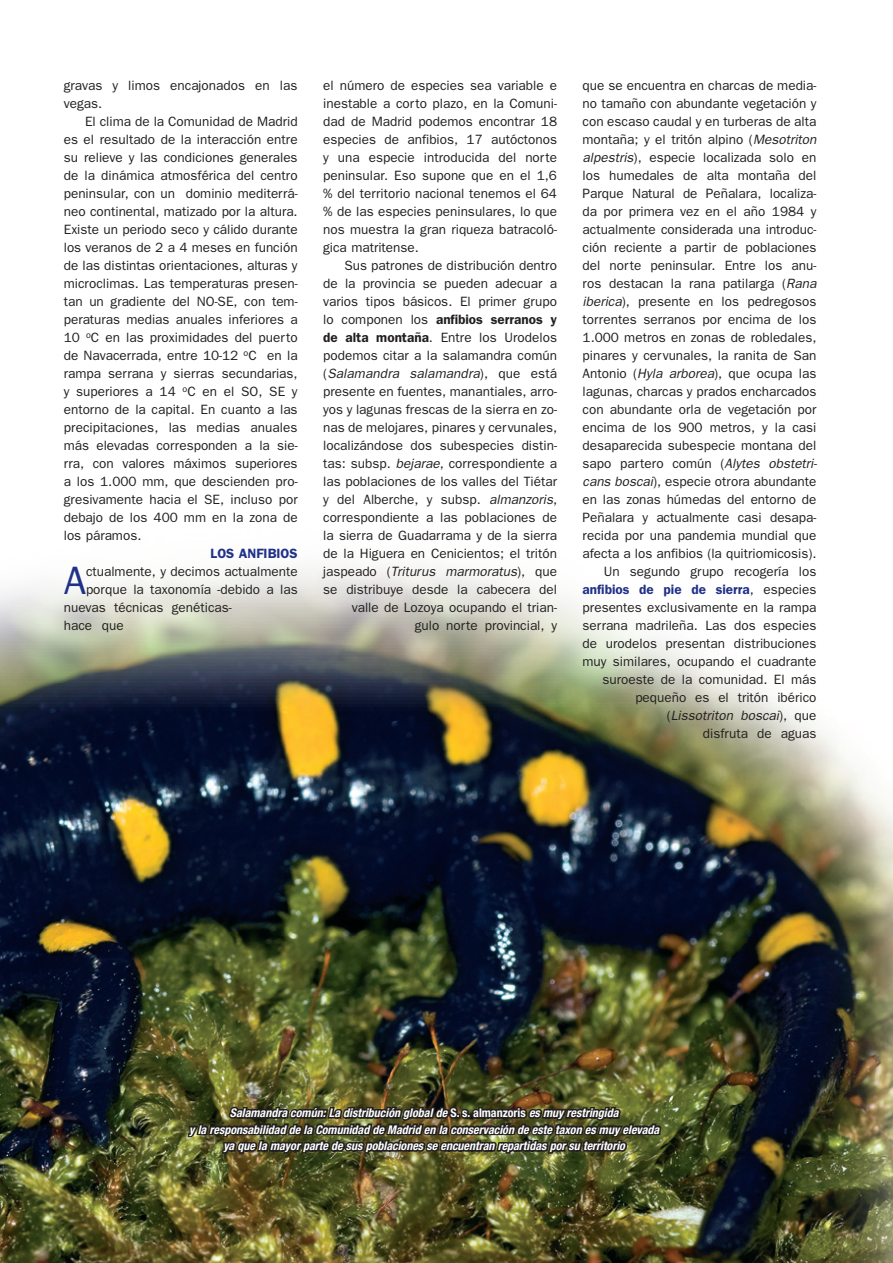
<style>
.page{position:relative;width:893px;height:1263px;background:#fff}
.page>*{position:absolute;margin:0;border:0;box-sizing:border-box;transform-origin:0 0}
.t1{font:39.75px "Franklin Gothic";color:#203188}
.t2{font:13.5px/18px "Franklin Gothic";color:#231f20;text-align:right}
.t3{font:italic 13.5px "Franklin Gothic";letter-spacing:.01em;color:#231f20}
.t4{font:600 13.5px "Franklin Gothic";color:#231f20}
.t5{font:600 13.5px "Franklin Gothic";color:#203188}
.t6{font:italic 700 condensed 12px/16.5px "Helvetica Neue";color:#fff;text-align:center}
.s1{font-weight:400}
.s2{font-weight:600}
.s3{font-style:normal}
.s4{font-style:italic}
.s5{font-weight:600;color:#203188}
</style>
<div class="page">
<img style="left:0;top:569px;width:893px;height:694px">
<img style="left:186px;top:1086px;width:477px;height:89px">
<p class="t2" style="left:64px;top:76px;width:235px">gravas y limos encajonados en las</p>
<p class="t2" style="left:64px;top:94px;width:40px">vegas.</p>
<p class="t2" style="left:85px;top:112px;width:214px">El clima de la Comunidad de Madrid</p>
<p class="t2" style="left:64px;top:130px;width:235px">es el resultado de la interacción entre</p>
<p class="t2" style="left:64px;top:148px;width:235px">su relieve y las condiciones generales</p>
<p class="t2" style="left:64px;top:166px;width:235px">de la dinámica atmosférica del centro</p>
<p class="t2" style="left:64px;top:184px;width:235px">peninsular, con un dominio mediterrá-</p>
<p class="t2" style="left:64px;top:202px;width:235px">neo continental, matizado por la altura.</p>
<p class="t2" style="left:64px;top:220px;width:235px">Existe un periodo seco y cálido durante</p>
<p class="t2" style="left:64px;top:238px;width:235px">los veranos de 2 a 4 meses en función</p>
<p class="t2" style="left:64px;top:256px;width:235px">de las distintas orientaciones, alturas y</p>
<p class="t2" style="left:64px;top:274px;width:235px">microclimas. Las temperaturas presen-</p>
<p class="t2" style="left:64px;top:292px;width:235px">tan un gradiente del NO-SE, con tem-</p>
<p class="t2" style="left:64px;top:310px;width:235px">peraturas medias anuales inferiores a</p>
<p class="t2" style="left:64px;top:328px;width:235px">10 <sup>o</sup>C en las proximidades del puerto</p>
<p class="t2" style="left:64px;top:346px;width:235px">de Navacerrada, entre 10-12 <sup>o</sup>C en la</p>
<p class="t2" style="left:64px;top:364px;width:235px">rampa serrana y sierras secundarias,</p>
<p class="t2" style="left:64px;top:382px;width:235px">y superiores a 14 <sup>o</sup>C en el SO, SE y</p>
<p class="t2" style="left:64px;top:400px;width:235px">entorno de la capital. En cuanto a las</p>
<p class="t2" style="left:64px;top:418px;width:235px">precipitaciones, las medias anuales</p>
<p class="t2" style="left:64px;top:436px;width:235px">más elevadas corresponden a la sie-</p>
<p class="t2" style="left:64px;top:454px;width:235px">rra, con valores máximos superiores</p>
<p class="t2" style="left:64px;top:472px;width:235px">a los 1.000 mm, que descienden pro-</p>
<p class="t2" style="left:64px;top:490px;width:235px">gresivamente hacia el SE, incluso por</p>
<p class="t2" style="left:64px;top:508px;width:235px">debajo de los 400 mm en la zona de</p>
<p class="t2" style="left:64px;top:526px;width:79px">los páramos.</p>
<p class="t5" style="left:211px;top:546px;width:89px">LOS ANFIBIOS</p>
<p class="t1" style="left:64px;top:558px;width:24px">A</p>
<p class="t2" style="left:86px;top:562px;width:213px">ctualmente, y decimos actualmente</p>
<p class="t2" style="left:86px;top:580px;width:213px">porque la taxonomía -debido a las</p>
<p class="t2" style="left:64px;top:598px;width:169px">nuevas técnicas genéticas-</p>
<p class="t2" style="left:64px;top:616px;width:61px">hace que</p>
<p class="t2" style="left:323px;top:76px;width:235px">el número de especies sea variable e</p>
<p class="t2" style="left:323px;top:94px;width:235px">inestable a corto plazo, en la Comuni-</p>
<p class="t2" style="left:323px;top:112px;width:235px">dad de Madrid podemos encontrar 18</p>
<p class="t2" style="left:323px;top:130px;width:235px">especies de anfibios, 17 autóctonos</p>
<p class="t2" style="left:323px;top:148px;width:235px">y una especie introducida del norte</p>
<p class="t2" style="left:323px;top:166px;width:235px">peninsular. Eso supone que en el 1,6</p>
<p class="t2" style="left:323px;top:184px;width:235px">% del territorio nacional tenemos el 64</p>
<p class="t2" style="left:323px;top:202px;width:235px">% de las especies peninsulares, lo que</p>
<p class="t2" style="left:323px;top:220px;width:235px">nos muestra la gran riqueza batracoló-</p>
<p class="t2" style="left:323px;top:238px;width:97px">gica matritense.</p>
<p class="t2" style="left:344px;top:256px;width:214px">Sus patrones de distribución dentro</p>
<p class="t2" style="left:323px;top:274px;width:235px">de la provincia se pueden adecuar a</p>
<p class="t2" style="left:323px;top:292px;width:235px">varios tipos básicos. El primer grupo</p>
<p class="t4" style="left:323px;top:312px;width:235px"><span class="s1">lo componen los</span> anfibios serranos y</p>
<p class="t2" style="left:323px;top:328px;width:235px"><span class="s2">de alta montaña</span>. Entre los Urodelos</p>
<p class="t2" style="left:323px;top:346px;width:235px">podemos citar a la salamandra común</p>
<p class="t3" style="left:323px;top:366px;width:235px"><span class="s3">(</span>Salamandra salamandra<span class="s3">), que está</span></p>
<p class="t2" style="left:323px;top:382px;width:235px">presente en fuentes, manantiales, arro-</p>
<p class="t2" style="left:323px;top:400px;width:235px">yos y lagunas frescas de la sierra en zo-</p>
<p class="t2" style="left:323px;top:418px;width:235px">nas de melojares, pinares y cervunales,</p>
<p class="t2" style="left:323px;top:436px;width:235px">localizándose dos subespecies distin-</p>
<p class="t2" style="left:323px;top:454px;width:235px">tas: subsp. <span class="s4">bejarae</span>, correspondiente a</p>
<p class="t2" style="left:323px;top:472px;width:235px">las poblaciones de los valles del Tiétar</p>
<p class="t2" style="left:323px;top:490px;width:235px">y del Alberche, y subsp. <span class="s4">almanzoris</span>,</p>
<p class="t2" style="left:323px;top:508px;width:235px">correspondiente a las poblaciones de</p>
<p class="t2" style="left:323px;top:526px;width:235px">la sierra de Guadarrama y de la sierra</p>
<p class="t2" style="left:323px;top:544px;width:235px">de la Higuera en Cenicientos; el tritón</p>
<p class="t3" style="left:323px;top:564px;width:235px"><span class="s3">jaspeado (</span>Triturus marmoratus<span class="s3">), que</span></p>
<p class="t2" style="left:323px;top:580px;width:235px">se distribuye desde la cabecera del</p>
<p class="t2" style="left:352px;top:598px;width:207px">valle de Lozoya ocupando el trian-</p>
<p class="t2" style="left:415px;top:616px;width:144px">gulo norte provincial, y</p>
<p class="t2" style="left:583px;top:76px;width:236px">que se encuentra en charcas de media&shy;no tamaño con abundante vegetación y con escaso caudal y en turberas de alta montaña; y el tritón alpino (<span class="s4">Mesotriton alpestris</span>), especie localizada solo en los humedales de alta montaña del Parque Natural de Peñalara, localiza&shy;da por primera vez en el año 1984 y actualmente considerada una introduc&shy;ción reciente a partir de poblaciones del norte peninsular. Entre los anu&shy;ros destacan la rana patilarga (<span class="s4">Rana iberica</span>), presente en los pedregosos torrentes serranos por encima de los 1.000 metros en zonas de robledales, pinares y cervunales, la ranita de San Antonio (<span class="s4">Hyla arborea</span>), que ocupa las lagunas, charcas y prados encharcados con abundante orla de vegetación por encima de los 900 metros, y la casi desaparecida subespecie montana del sapo partero común (<span class="s4">Alytes obstetri&shy;cans boscai</span>), especie otrora abundante en las zonas húmedas del entorno de Peñalara y actualmente casi desapa&shy;recida por una pandemia mundial que afecta a los anfibios (la quitriomicosis).<br>Un segundo grupo recogería los <span class="s5">anfibios de pie de sierra</span>, especies presentes exclusivamente en la rampa serrana madrileña. Las dos especies de urodelos presentan distribuciones muy similares, ocupando el cuadrante suroeste de la comunidad. El más pequeño es el tritón ibérico (<span class="s4">Lissotriton boscai</span>), que<br>disfruta de aguas</p>
<p class="t6" style="left:189px;top:1104px;width:471px">Salamandra común: La distribución global de <span class="s3">S. s. almanzoris</span> es muy restringida<br>y la responsabilidad de la Comunidad de Madrid en la conservación de este taxon es muy elevada ya que la mayor parte de sus poblaciones se encuentran repartidas por su territorio</p>
</div>
